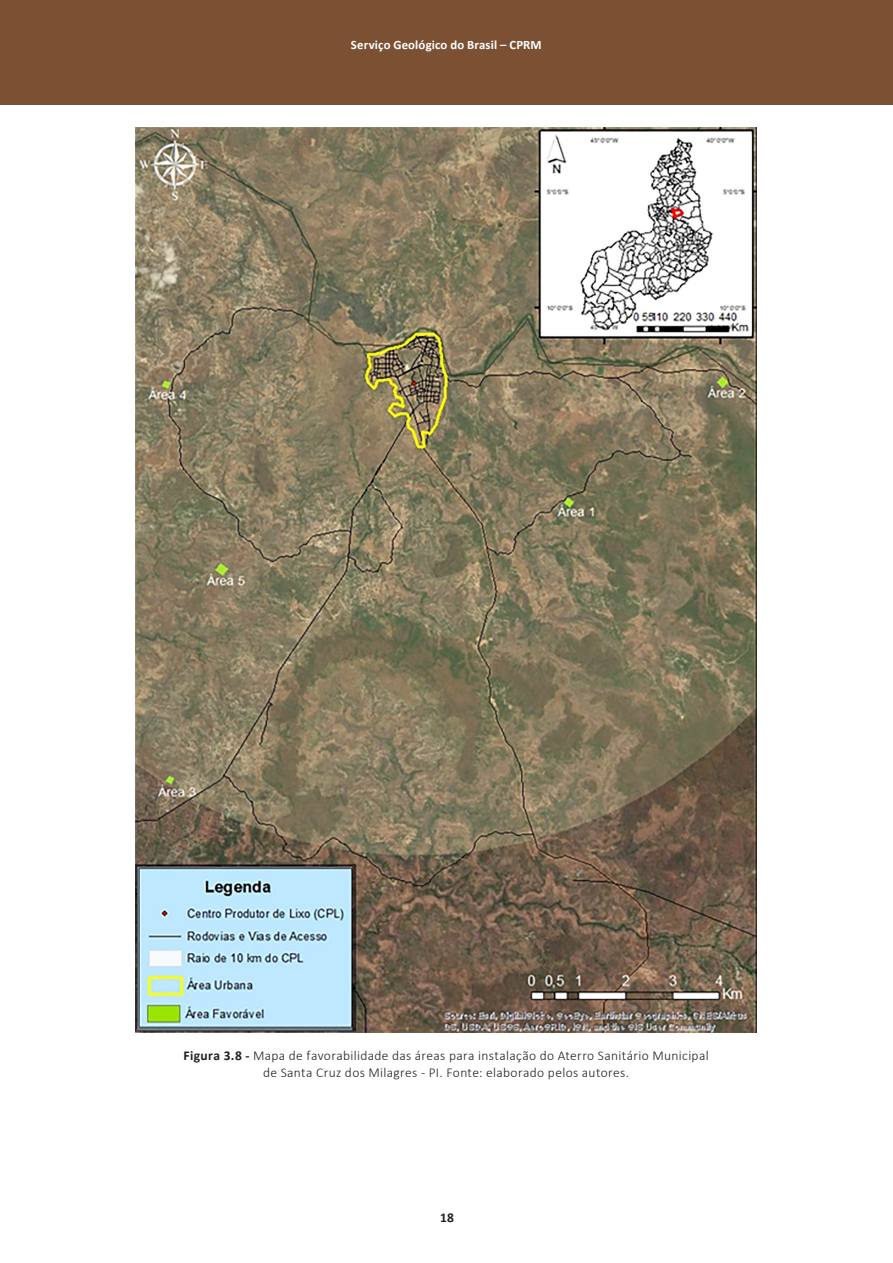
<style>
.page{position:relative;width:893px;height:1263px;background:#fff}
.page>*{position:absolute;margin:0;border:0;box-sizing:border-box;transform-origin:0 0}
.t1{font:300 13.5px/16.2px "Calibri";letter-spacing:.025em;color:#231f20;text-align:center}
.t2{font:700 13.5px "Calibri";color:#231f20}
.t3{font:700 12.75px "Calibri";letter-spacing:.015em;color:#fff}
.s1{font-weight:700}
</style>
<div class="page">
<div style="left:0;top:0;width:893px;height:105px;background:#7c5133"></div>
<img style="left:136px;top:128px;width:621px;height:904px">
<p class="t3" style="left:351px;top:35px;width:192px">Serviço Geológico do Brasil – CPRM</p>
<p class="t1" style="left:183px;top:1048px;width:527px"><span class="s1">Figura 3.8 -</span> Mapa de favorabilidade das áreas para instalação do Aterro Sanitário Municipal de Santa Cruz dos Milagres - PI. Fonte: elaborado pelos autores.</p>
<p class="t2" style="left:440px;top:1208px;width:15px">18</p>
</div>
